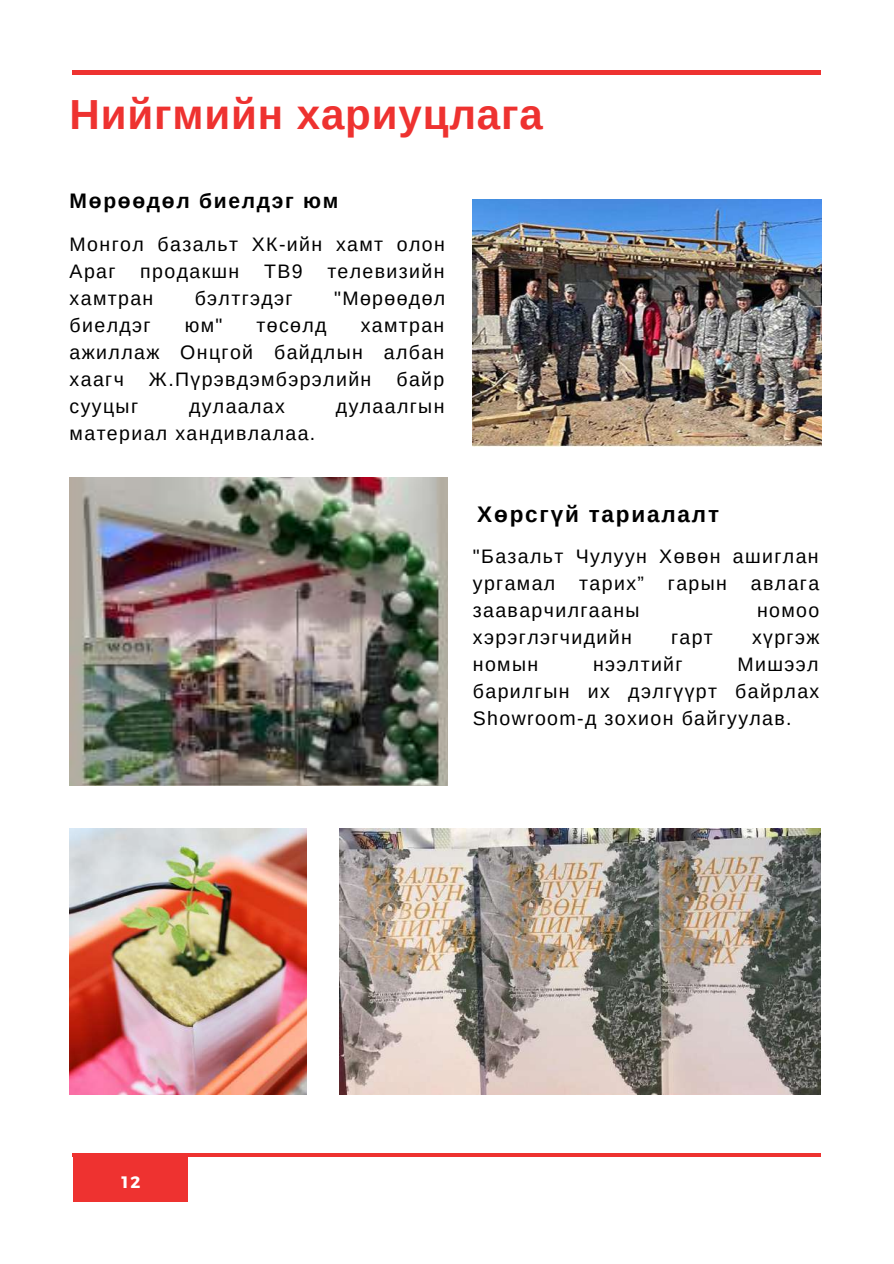
<style>
.page{position:relative;width:894px;height:1264px;background:#fff}
.page>*{position:absolute;margin:0;border:0;box-sizing:border-box;transform-origin:0 0}
.t1{font:700 42px "Arimo";letter-spacing:.02em;color:#ee3230}
.t2{font:700 22.5px "Arimo";letter-spacing:.08em;color:#000}
.t3{font:700 21px "Arimo";letter-spacing:.08em;color:#000}
.t4{font:19.5px/27px "Arimo";letter-spacing:.07em;color:#000;text-align:justify}
.t5{font:700 16.5px "Montserrat";color:#fff}
</style>
<div class="page">
<hr style="left:72px;top:71px;width:748px;height:3px;background:#ee3230">
<div style="left:73px;top:1155px;width:115px;height:46px;background:#ee3230"></div>
<hr style="left:72px;top:1153px;width:748px;height:3px;background:#ee3230">
<img style="left:339px;top:828px;width:481px;height:266px">
<img style="left:70px;top:478px;width:377px;height:307px">
<img style="left:70px;top:828px;width:236px;height:266px">
<img style="left:472px;top:199px;width:348px;height:248px">
<h1 class="t1" style="left:70px;top:91px;width:474px">Нийгмийн хариуцлага</h1>
<p class="t3" style="left:70px;top:189px;width:270px">Мөрөөдөл биелдэг юм</p>
<p class="t4" style="left:70px;top:231px;width:376px">Монгол базальт ХК-ийн хамт олон<br>Араг</p>
<p class="t4" style="left:140px;top:258px;width:101px">продакшн</p>
<p class="t4" style="left:264px;top:258px;width:40px">ТВ9</p>
<p class="t4" style="left:327px;top:258px;width:119px">телевизийн</p>
<p class="t4" style="left:70px;top:285px;width:85px">хамтран</p>
<p class="t4" style="left:195px;top:285px;width:99px">бэлтгэдэг</p>
<p class="t4" style="left:334px;top:285px;width:113px">"Мөрөөдөл</p>
<p class="t4" style="left:70px;top:312px;width:82px">биелдэг</p>
<p class="t4" style="left:185px;top:312px;width:39px">юм"</p>
<p class="t4" style="left:256px;top:312px;width:71px">төсөлд</p>
<p class="t4" style="left:70px;top:312px;width:376px;text-indent:291px">хамтран ажиллаж Онцгой байдлын албан хаагч</p>
<p class="t4" style="left:149px;top:366px;width:224px">Ж.Пүрэвдэмбэрэлийн</p>
<p class="t4" style="left:396px;top:366px;width:49px">байр</p>
<p class="t4" style="left:70px;top:393px;width:70px">сууцыг</p>
<p class="t4" style="left:189px;top:393px;width:97px">дулаалах</p>
<p class="t4" style="left:336px;top:393px;width:110px">дулаалгын</p>
<p class="t4" style="left:70px;top:420px;width:247px">материал хандивлалаа.</p>
<p class="t2" style="left:477px;top:502px;width:243px">Хөрсгүй тариалалт</p>
<p class="t4" style="left:472px;top:542px;width:348px">"Базальт Чулуун Хөвөн ашиглан ургамал тарих” гарын авлага зааварчилгааны</p>
<p class="t4" style="left:756px;top:596px;width:64px">номоо</p>
<p class="t4" style="left:472px;top:623px;width:160px">хэрэглэгчидийн</p>
<p class="t4" style="left:670px;top:623px;width:43px">гарт</p>
<p class="t4" style="left:751px;top:623px;width:69px">хүргэж</p>
<p class="t4" style="left:472px;top:650px;width:67px">номын</p>
<p class="t4" style="left:593px;top:650px;width:91px">нээлтийг</p>
<p class="t4" style="left:472px;top:650px;width:348px;text-indent:265px">Мишээл барилгын их дэлгүүрт байрлах Showroom-д зохион байгуулав.</p>
<p class="t5" style="left:121px;top:1170px;width:21px">12</p>
</div>
